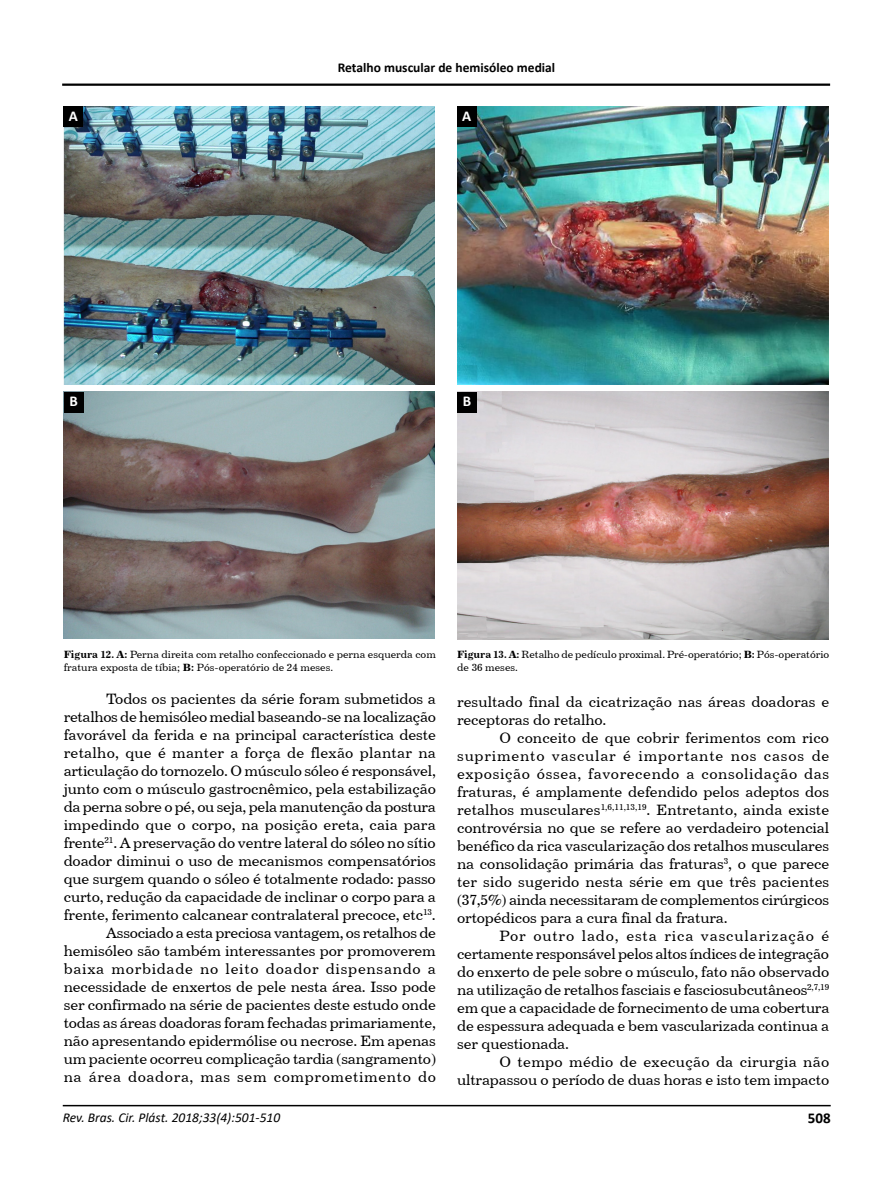
<style>
.page{position:relative;width:893px;height:1191px;background:#fff}
.page>*{position:absolute;margin:0;border:0;box-sizing:border-box;transform-origin:0 0}
.t1{font:15px/18px "Century 731 BT Roman A";letter-spacing:-.01em;color:#000;text-align:right}
.t2{font:700 15px "Calibri";color:#fff}
.t3{font:700 15px "Calibri";color:#000}
.t4{font:italic 13.5px "Calibri";color:#000}
.t5{font:700 13.5px "Calibri";color:#000}
.t6{font:10.5px/13.2px "Century 731 BT Roman A";color:#000}
.s1{font-family:"Century 731 BT Bold A"}
</style>
<div class="page">
<hr style="left:63px;top:1104px;width:768px;height:2px;background:#000">
<hr style="left:62px;top:84px;width:768px;height:2px;background:#000">
<img style="left:64px;top:106px;width:371px;height:278px">
<img style="left:64px;top:392px;width:371px;height:247px">
<div style="left:64px;top:106px;width:19px;height:21px;background:#000"></div>
<div style="left:64px;top:392px;width:19px;height:20px;background:#000"></div>
<img style="left:458px;top:106px;width:370px;height:278px">
<div style="left:457px;top:106px;width:19px;height:21px;background:#000"></div>
<img style="left:458px;top:392px;width:370px;height:248px">
<div style="left:457px;top:392px;width:19px;height:20px;background:#000"></div>
<p class="t2" style="left:69px;top:105px;width:11px">A</p>
<p class="t2" style="left:69px;top:390px;width:10px">B</p>
<p class="t5" style="left:338px;top:58px;width:219px">Retalho muscular de hemisóleo medial</p>
<p class="t2" style="left:462px;top:105px;width:11px">A</p>
<p class="t2" style="left:463px;top:390px;width:10px">B</p>
<p class="t6" style="left:64px;top:647px;width:374px"><span class="s1">Figura 12. A:</span> Perna direita com retalho confeccionado e perna esquerda com fratura exposta de tíbia; <span class="s1">B:</span> Pós-operatório de 24 meses.</p>
<p class="t6" style="left:457px;top:647px;width:374px"><span class="s1">Figura 13. A:</span> Retalho de pedículo proximal. Pré-operatório; <span class="s1">B:</span> Pós-operatório de 36 meses.</p>
<p class="t1" style="left:64px;top:689px;width:374px">Todos os pacientes da série foram submetidos a retalhos de hemisóleo medial baseando-se na localização favorável da ferida e na principal característica deste retalho, que é manter a força de flexão plantar na articulação do tornozelo. O músculo sóleo é responsável, junto com o músculo gastrocnêmico, pela estabilização da perna sobre o pé, ou seja, pela manutenção da postura impedindo que o corpo, na posição ereta, caia para frente<sup>21</sup>. A preservação do ventre lateral do sóleo no sítio doador diminui o uso de mecanismos compensatórios que surgem quando o sóleo é totalmente rodado: passo curto, redução da capacidade de inclinar o corpo para a frente, ferimento calcanear contralateral precoce, etc<sup>13</sup>.<br>Associado a esta preciosa vantagem, os retalhos de hemisóleo são também interessantes por promoverem baixa morbidade no leito doador dispensando a necessidade de enxertos de pele nesta área. Isso pode ser confirmado na série de pacientes deste estudo onde todas as áreas doadoras foram fechadas primariamente, não apresentando epidermólise ou necrose. Em apenas um paciente ocorreu complicação tardia (sangramento) na área doadora, mas sem comprometimento do</p>
<p class="t1" style="left:457px;top:693px;width:374px;text-align:left">resultado final da cicatrização nas áreas doadoras e receptoras do retalho.</p>
<p class="t1" style="left:457px;top:729px;width:374px;text-align:justify;text-indent:43px">O conceito de que cobrir ferimentos com rico suprimento vascular é importante nos casos de exposição óssea, favorecendo a consolidação das fraturas, é amplamente defendido pelos adeptos dos retalhos musculares<sup>1,6,11,13,19</sup>. Entretanto, ainda existe controvérsia no que se refere ao verdadeiro potencial benéfico da rica vascularização dos retalhos musculares na consolidação primária das fraturas<sup>3</sup>, o que parece ter sido sugerido nesta série em que três pacientes (37,5%) ainda necessitaram de complementos cirúrgicos ortopédicos para a cura final da fratura.</p>
<p class="t1" style="left:457px;top:927px;width:374px;text-align:justify;text-indent:43px">Por outro lado, esta rica vascularização é certamente responsável pelos altos índices de integração do enxerto de pele sobre o músculo, fato não observado na utilização de retalhos fasciais e fasciosubcutâneos<sup>2,7,19 </sup>em que a capacidade de fornecimento de uma cobertura de espessura adequada e bem vascularizada continua a ser questionada.</p>
<p class="t1" style="left:457px;top:1053px;width:374px">O tempo médio de execução da cirurgia não ultrapassou o período de duas horas e isto tem impacto</p>
<p class="t4" style="left:63px;top:1108px;width:219px">Rev. Bras. Cir. Plást. 2018;33(4):501-510</p>
<p class="t3" style="left:808px;top:1107px;width:24px">508</p>
</div>
